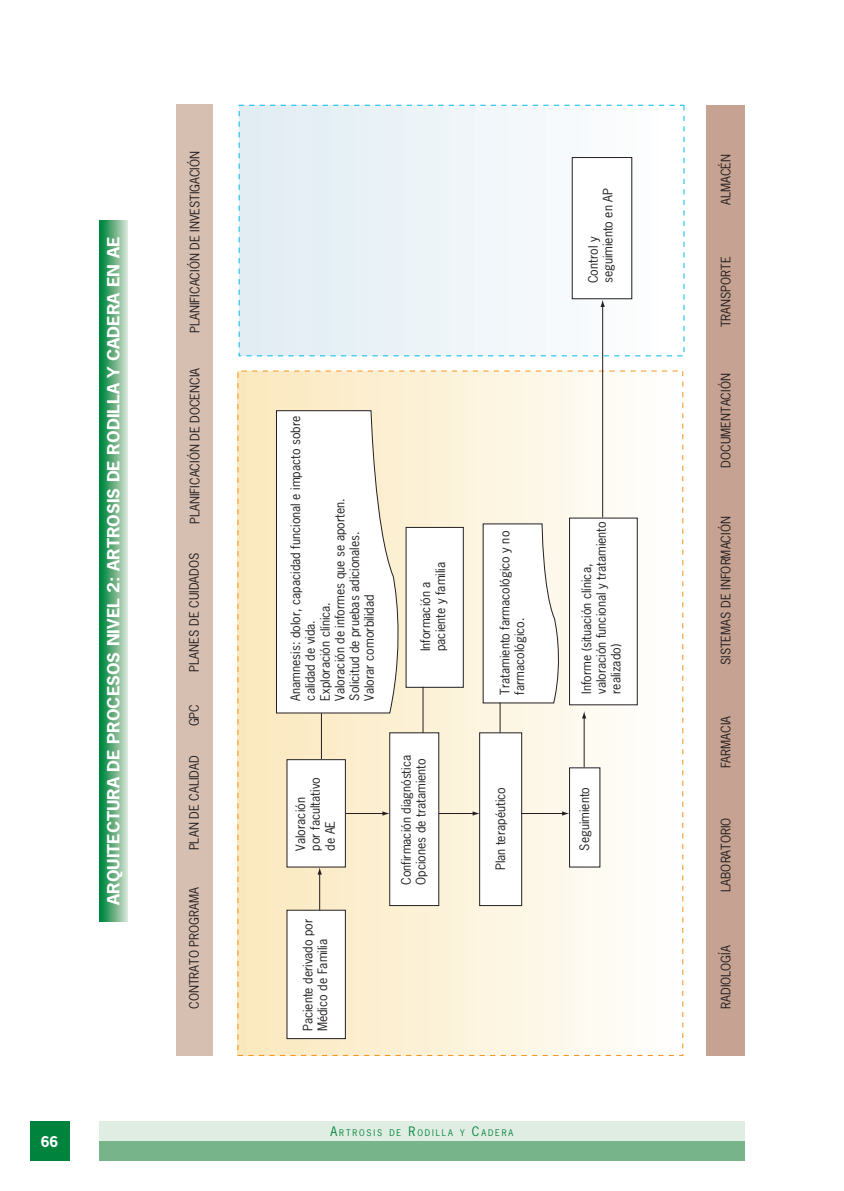
<style>
.page{position:relative;width:844px;height:1191px;background:#fff}
.page>*{position:absolute;margin:0;border:0;box-sizing:border-box;transform-origin:0 0}
.t1{font:700 15.75px "News Gothic";color:#fff;scale:1.11 1}
.t2{font:700 14px "News Gothic";color:#fff}
.t3{font:12.25px/14.7px "News Gothic";color:#231f20}
.t4{font:8.58px "News Gothic";letter-spacing:.215em;color:#00843d}
.s1{font-size:12.25px}
</style>
<div class="page">
<div style="left:30px;top:1121px;width:39px;height:40px;background:#00843d"></div>
<div style="left:99px;top:1141px;width:645px;height:20px;background:#77b48a"></div>
<div style="left:99px;top:1121px;width:645px;height:20px;background:#e0ede2"></div>
<div style="left:239px;top:105px;width:444px;height:251px;background:linear-gradient(to right,#e0ecf3,#fefefe)"></div>
<div style="left:572px;top:157px;width:59px;height:142px;background:#fff"></div>
<div style="left:571px;top:157px;width:61px;height:142px;border:1px solid #231f20"></div>
<div style="left:238px;top:371px;width:444px;height:684px;background:linear-gradient(to right,#fae7bc,#fefefe)"></div>
<div style="left:176px;top:104px;width:36px;height:951px;background:#d6beb0"></div>
<div style="left:287px;top:910px;width:58px;height:128px;background:#fff"></div>
<div style="left:286px;top:909px;width:60px;height:130px;border:1px solid #231f20"></div>
<div style="left:569px;top:768px;width:30px;height:99px;background:#fff"></div>
<div style="left:569px;top:767px;width:31px;height:100px;border:1px solid #231f20"></div>
<div style="left:569px;top:518px;width:68px;height:187px;background:#fff"></div>
<div style="left:569px;top:517px;width:68px;height:188px;border:1px solid #231f20"></div>
<div style="left:706px;top:105px;width:38px;height:950px;background:#c5a291"></div>
<svg style="left:275px;top:410px;width:131px;height:304px"></svg>
<svg style="left:319px;top:523px;width:244px;height:388px"></svg>
<svg style="left:317px;top:867px;width:5px;height:7px"></svg>
<hr style="left:345px;top:813px;width:39px;height:1px;background:#231f20">
<svg style="left:382px;top:811px;width:8px;height:4px"></svg>
<hr style="left:439px;top:813px;width:35px;height:1px;background:#231f20">
<svg style="left:472px;top:811px;width:8px;height:4px"></svg>
<hr style="left:521px;top:813px;width:42px;height:1px;background:#231f20">
<svg style="left:562px;top:811px;width:7px;height:4px"></svg>
<hr style="left:321px;top:713px;width:1px;height:46px;background:#231f20">
<hr style="left:422px;top:686px;width:1px;height:47px;background:#231f20">
<hr style="left:499px;top:702px;width:1px;height:30px;background:#231f20">
<hr style="left:602px;top:305px;width:1px;height:212px;background:#231f20">
<svg style="left:600px;top:299px;width:4px;height:8px"></svg>
<hr style="left:583px;top:717px;width:1px;height:50px;background:#231f20">
<svg style="left:581px;top:711px;width:5px;height:7px"></svg>
<div style="left:287px;top:759px;width:58px;height:108px;background:#fff"></div>
<div style="left:286px;top:759px;width:60px;height:108px;border:1px solid #231f20"></div>
<div style="left:99px;top:220px;width:28px;height:701px;background:linear-gradient(to right,#007d31,#cbdbc8)"></div>
<p class="t1" style="left:103px;top:905px;width:603px;rotate:-90deg">ARQUITECTURA DE PROCESOS NIVEL 2: ARTROSIS DE RODILLA Y CADERA EN AE</p>
<p class="t2" style="left:41px;top:1132px;width:19px">66</p>
<p class="t3" style="left:187px;top:333px;width:183px;rotate:-90deg">PLANIFICACIÓN DE INVESTIGACIÓN</p>
<p class="t3" style="left:187px;top:524px;width:158px;rotate:-90deg">PLANIFICACIÓN DE DOCENCIA</p>
<p class="t3" style="left:187px;top:671px;width:120px;rotate:-90deg">PLANES DE CUIDADOS</p>
<p class="t3" style="left:187px;top:726px;width:24px;rotate:-90deg">GPC</p>
<p class="t3" style="left:187px;top:850px;width:96px;rotate:-90deg">PLAN DE CALIDAD</p>
<p class="t3" style="left:187px;top:1008px;width:123px;rotate:-90deg">CONTRATO PROGRAMA</p>
<p class="t3" style="left:585px;top:283px;width:97px;rotate:-90deg">Control y seguimiento en AP</p>
<p class="t3" style="left:288px;top:700px;width:286px;rotate:-90deg">Anamnesis: dolor, capacidad funcional e impacto sobre calidad de vida.<br>Exploración clínica.<br>Valoración de informes que se aporten.<br>Solicitud de pruebas adicionales.<br>Valorar comorbilidad</p>
<p class="t3" style="left:293px;top:850px;width:75px;rotate:-90deg">Valoración por facultativo de AE</p>
<p class="t3" style="left:300px;top:1031px;width:114px;rotate:-90deg">Paciente derivado por<br>Médico de Familia</p>
<p class="t3" style="left:418px;top:651px;width:91px;rotate:-90deg">Información a paciente y familia</p>
<p class="t3" style="left:398px;top:885px;width:131px;rotate:-90deg">Confirmación diagnóstica<br>Opciones de tratamiento</p>
<p class="t3" style="left:497px;top:694px;width:165px;rotate:-90deg">Tratamiento farmacológico y no farmacológico.</p>
<p class="t3" style="left:493px;top:870px;width:85px;rotate:-90deg">Plan terapéutico</p>
<p class="t4" style="left:330px;top:1127px;width:184px"><span class="s1">A</span>RTROSIS DE <span class="s1">R</span>ODILLA Y <span class="s1">C</span>ADERA</p>
<p class="t3" style="left:579px;top:694px;width:174px;rotate:-90deg">Informe (situación clínica, valoración funcional y tratamiento realizado)</p>
<p class="t3" style="left:577px;top:850px;width:65px;rotate:-90deg">Seguimiento</p>
<p class="t3" style="left:718px;top:205px;width:53px;rotate:-90deg">ALMACÉN</p>
<p class="t3" style="left:718px;top:327px;width:72px;rotate:-90deg">TRANSPORTE</p>
<p class="t3" style="left:718px;top:467px;width:96px;rotate:-90deg">DOCUMENTACIÓN</p>
<p class="t3" style="left:718px;top:665px;width:150px;rotate:-90deg">SISTEMAS DE INFORMACIÓN</p>
<p class="t3" style="left:718px;top:768px;width:54px;rotate:-90deg">FARMACIA</p>
<p class="t3" style="left:718px;top:891px;width:76px;rotate:-90deg">LABORATORIO</p>
<p class="t3" style="left:718px;top:1009px;width:65px;rotate:-90deg">RADIOLOGÍA</p>
</div>
